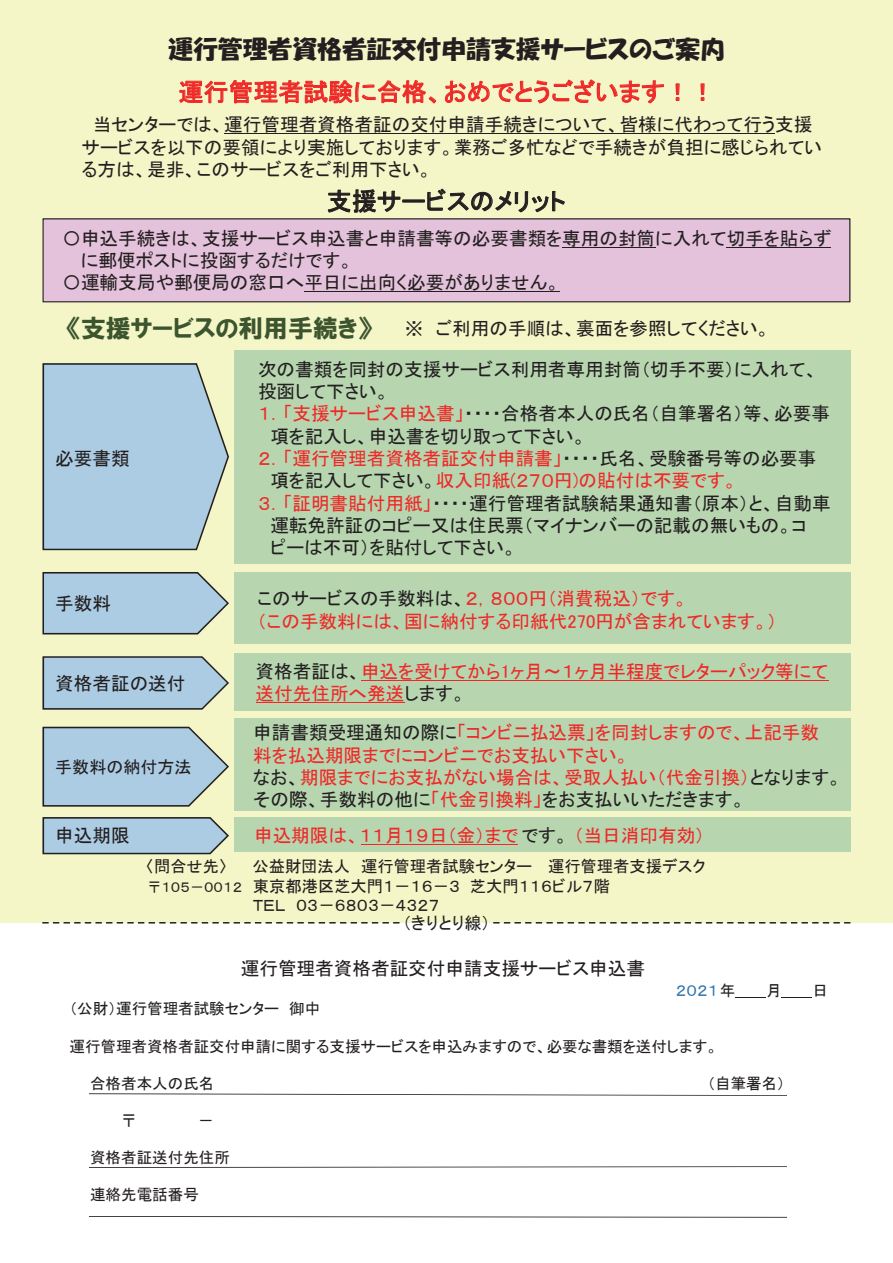
<style>
.page{position:relative;width:893px;height:1263px;background:#fff}
.page>*{position:absolute;margin:0;border:0;box-sizing:border-box;transform-origin:0 0}
.t1{font:24.9px "MS P Gothic";letter-spacing:.005em;color:#ee2928}
.t2{font:24.9px "HGP Soei Kakupoptai";color:#231f20}
.t3{font:24.9px "HGP Soei Kakugothic UB";color:#3c552f}
.t4{font:24.9px "MS P Gothic";letter-spacing:.005em;color:#231f20}
.t5{font:18.6px/22.4px "MS P Gothic";color:#231f20}
.t6{font:18.6px/22.4px "MS P Gothic";color:#ee2928}
.t7{font:17.1px "MS P Gothic";color:#231f20}
.t8{font:16.35px "MS P Gothic";color:#231f20}
.t9{font:15.6px "MS P Gothic";color:#231f20}
.t10{font:15.6px "MS P Gothic";color:#3174ab}
.s1{color:#ee2928}
.s2{color:#231f20}
.s3{font-size:13.95px}
</style>
<div class="page">
<div style="left:0;top:0;width:893px;height:923px;background:#f5f6c7"></div>
<hr style="left:735px;top:997px;width:31px;height:1px;background:#231f20">
<hr style="left:782px;top:997px;width:30px;height:1px;background:#231f20">
<svg style="left:89px;top:1166px;width:698px;height:2px"></svg>
<svg style="left:179px;top:80px;width:257px;height:24px"></svg>
<svg style="left:445px;top:79px;width:219px;height:25px"></svg>
<svg style="left:675px;top:83px;width:5px;height:18px"></svg>
<svg style="left:700px;top:83px;width:5px;height:18px"></svg>
<div style="left:234px;top:653px;width:616px;height:58px;background:#b7d6b0"></div>
<hr style="left:361px;top:680px;width:467px;height:1px;background:#ee2928">
<hr style="left:256px;top:702px;width:148px;height:1px;background:#ee2928">
<svg style="left:43px;top:363px;width:186px;height:187px;background:#adc9db"></svg>
<div style="left:234px;top:350px;width:616px;height:214px;background:#b7d6b0"></div>
<svg style="left:43px;top:572px;width:186px;height:62px;background:#a9c5d6"></svg>
<svg style="left:43px;top:656px;width:186px;height:54px;background:#a8c3d3"></svg>
<div style="left:234px;top:719px;width:616px;height:92px;background:#b7d6b0"></div>
<svg style="left:43px;top:727px;width:186px;height:80px;background:#acc6d6"></svg>
<svg style="left:89px;top:1093px;width:698px;height:3px"></svg>
<hr style="left:224px;top:133px;width:551px;height:1px;background:#231f20">
<svg style="left:89px;top:1216px;width:698px;height:2px"></svg>
<svg style="left:43px;top:817px;width:186px;height:37px;background:#a4bfd1"></svg>
<div style="left:234px;top:818px;width:616px;height:34px;background:#b7d6b0"></div>
<hr style="left:361px;top:844px;width:156px;height:1px;background:#ee2928">
<div style="left:234px;top:573px;width:616px;height:71px;background:#b7d6b0"></div>
<div style="left:43px;top:218px;width:807px;height:84px;background:#e4c2db"></div>
<hr style="left:562px;top:247px;width:93px;height:1px;background:#231f20">
<hr style="left:727px;top:247px;width:104px;height:1px;background:#231f20">
<hr style="left:304px;top:291px;width:256px;height:1px;background:#231f20">
<svg style="left:328px;top:189px;width:72px;height:24px"></svg>
<svg style="left:427px;top:188px;width:138px;height:24px"></svg>
<svg style="left:42px;top:922px;width:358px;height:1px"></svg>
<svg style="left:493px;top:922px;width:357px;height:1px"></svg>
<h1 class="t2" style="left:168px;top:37px;width:559px">運行管理者資格者証交付申請支援サービスのご案内</h1>
<h1 class="t1" style="left:179px;top:79px;width:538px">運行管理者試験に合格、おめでとうございます！！</h1>
<p class="t5" style="left:81px;top:113px;width:742px;text-indent:11px">当センターでは、運行管理者資格者証の交付申請手続きについて、皆様に代わって行う支援サービスを以下の要領により実施しております。業務ご多忙などで手続きが負担に感じられている方は、是非、このサービスをご利用下さい。</p>
<h1 class="t4" style="left:327px;top:189px;width:240px">支援サービスのメリット</h1>
<p class="t5" style="left:62px;top:227px;width:771px">〇申込手続きは、支援サービス申込書と申請書等の必要書類を専用の封筒に入れて切手を貼らず</p>
<p class="t5" style="left:81px;top:249px;width:273px">に郵便ポストに投函するだけです。</p>
<p class="t5" style="left:62px;top:271px;width:499px">〇運輸支局や郵便局の窓口へ平日に出向く必要がありません。</p>
<p class="t5" style="left:405px;top:317px;width:367px">※ ご利用の手順は、裏面を参照してください。</p>
<h1 class="t3" style="left:67px;top:316px;width:307px">《支援サービスの利用手続き》</h1>
<p class="t5" style="left:55px;top:447px;width:76px">必要書類</p>
<p class="t5" style="left:55px;top:592px;width:57px">手数料</p>
<p class="t5" style="left:55px;top:672px;width:132px">資格者証の送付</p>
<p class="t7" style="left:55px;top:758px;width:138px">手数料の納付方法</p>
<p class="t5" style="left:258px;top:358px;width:561px">次の書類を同封の支援サービス利用者専用封筒（切手不要）に入れて、</p>
<p class="t5" style="left:258px;top:380px;width:133px">投函して下さい。</p>
<p class="t5" style="left:258px;top:402px;width:573px"><span class="s1">１．「支援サービス申込書」</span>・・・・合格者本人の氏名（自筆署名）等、必要事</p>
<p class="t5" style="left:270px;top:425px;width:317px">項を記入し、申込書を切り取って下さい。</p>
<p class="t6" style="left:258px;top:447px;width:560px">２．「運行管理者資格者証交付申請書」<span class="s2">・・・・氏名、受験番号等の必要事</span></p>
<p class="t6" style="left:270px;top:469px;width:468px"><span class="s2">項を記入して下さい。</span>収入印紙(２７０円)の貼付は不要です。</p>
<p class="t5" style="left:258px;top:492px;width:574px"><span class="s1">３．「証明書貼付用紙」</span>・・・・運行管理者試験結果通知書（原本）と、自動車</p>
<p class="t5" style="left:270px;top:514px;width:538px">運転免許証のコピー又は住民票（マイナンバーの記載の無いもの。コ</p>
<p class="t5" style="left:270px;top:536px;width:248px">ピーは不可）を貼付して下さい。</p>
<p class="t6" style="left:257px;top:587px;width:521px"><span class="s2">このサービスの手数料は、</span>２，８００円（消費税込）です。<br>（この手数料には、国に納付する印紙代270円が含まれています。）</p>
<p class="t6" style="left:256px;top:660px;width:574px"><span class="s2">資格者証は、</span>申込を受けてから1ヶ月～１ヶ月半程度でレターパック等にて送付先住所へ発送<span class="s2">します。</span></p>
<p class="t6" style="left:253px;top:721px;width:590px"><span class="s2">申請書類受理通知の際に</span>「コンビニ払込票」を同封しますので、上記手数料を払込期限までにコンビニでお支払い下さい。<br><span class="s2">なお、</span>期限までにお支払がない場合は、受取人払い（代金引換）<span class="s2">となります。その際、手数料の他に</span>「代金引換料」<span class="s2">をお支払いいただきます。</span></p>
<p class="t5" style="left:55px;top:824px;width:76px">申込期限</p>
<p class="t6" style="left:254px;top:824px;width:452px">申込期限は、１１月１９日（金）まで<span class="s2">です。</span>（当日消印有効）</p>
<p class="t8" style="left:146px;top:858px;width:83px">〈問合せ先〉</p>
<p class="t8" style="left:252px;top:858px;width:454px">公益財団法人 運行管理者試験センター 運行管理者支援デスク</p>
<p class="t8" style="left:147px;top:877px;width:464px"><span class="s3">〒１０５－００１２</span> 東京都港区芝大門１－１６－３芝大門１１６ビル７階</p>
<p class="t8" style="left:253px;top:897px;width:188px">ＴＥＬ ０３－６８０３－４３２７</p>
<p class="t7" style="left:403px;top:914px;width:89px">（きりとり線）</p>
<p class="t5" style="left:241px;top:957px;width:406px">運行管理者資格者証交付申請支援サービス申込書</p>
<p class="t10" style="left:676px;top:982px;width:61px">２０２１<span class="s2">年</span></p>
<p class="t9" style="left:766px;top:982px;width:17px">月</p>
<p class="t9" style="left:812px;top:982px;width:17px">日</p>
<p class="t9" style="left:70px;top:1001px;width:252px">（公財）運行管理者試験センター 御中</p>
<p class="t9" style="left:70px;top:1038px;width:650px">運行管理者資格者証交付申請に関する支援サービスを申込みますので、必要な書類を送付します。</p>
<p class="t9" style="left:90px;top:1075px;width:126px">合格者本人の氏名</p>
<p class="t9" style="left:707px;top:1075px;width:79px">（自筆署名）</p>
<p class="t9" style="left:121px;top:1113px;width:17px">〒</p>
<p class="t9" style="left:198px;top:1113px;width:17px">－</p>
<p class="t9" style="left:90px;top:1150px;width:141px">資格者証送付先住所</p>
<p class="t9" style="left:90px;top:1187px;width:110px">連絡先電話番号</p>
</div>
